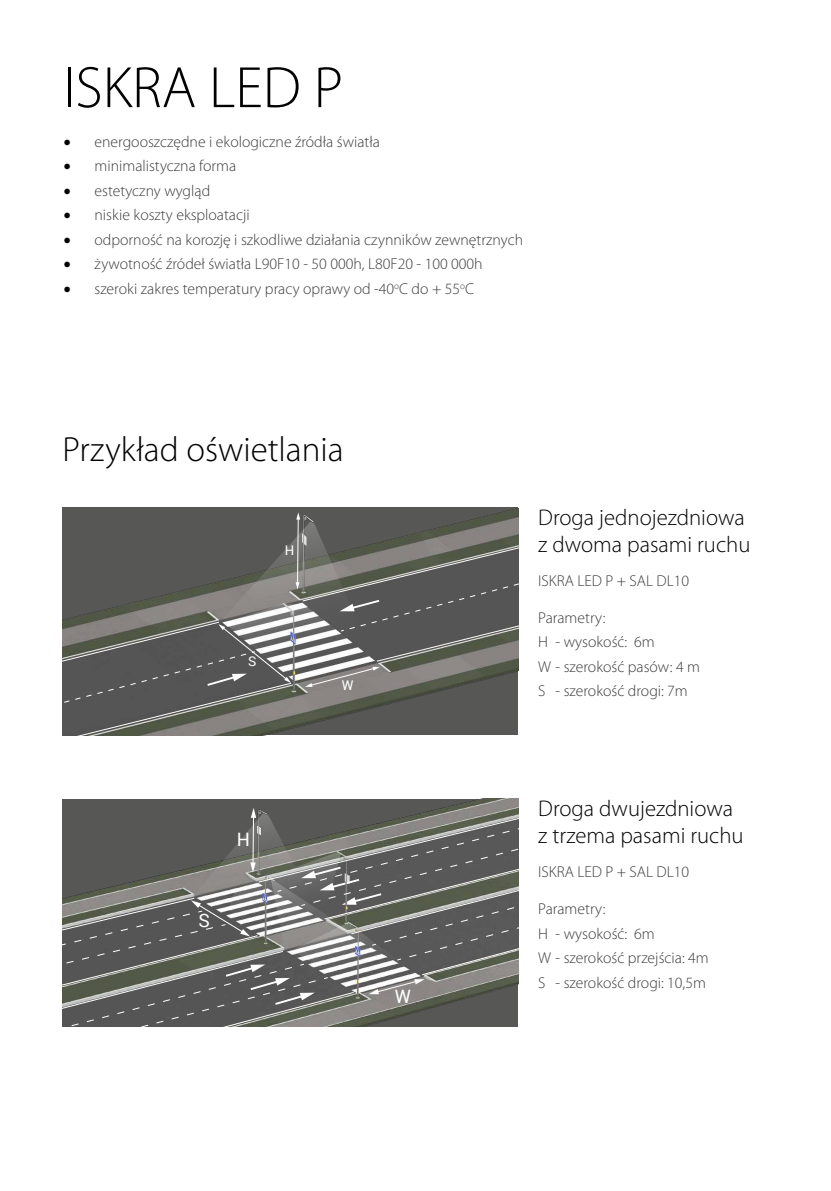
<style>
.page{position:relative;width:831px;height:1191px;background:#fff}
.page>*{position:absolute;margin:0;border:0;box-sizing:border-box;transform-origin:0 0}
.t1{font:300 58.8px "Myriad Pro";color:#000}
.t2{font:300 35px "Myriad Pro";color:#000}
.t3{font:300 22.75px/27.3px "Myriad Pro";color:#000}
.t4{font:18.55px "Roboto";color:#fff}
.t5{font:300 15.75px/24.5px "Myriad Pro";color:#3c3c3b}
.t6{font:13.47px "Roboto";color:#fff}
.s1{font-family:"Minion Pro";font-weight:400;font-size:21px;color:#000}
</style>
<div class="page">
<svg style="left:63px;top:799px;width:455px;height:227px;background:#6d6e6b"></svg>
<div style="left:63px;top:507px;width:455px;height:5px;background:#575756"></div>
<svg style="left:63px;top:512px;width:455px;height:223px;background:#676764"></svg>
<h1 class="t1" style="left:63px;top:52px;width:282px">ISKRA LED P</h1>
<p class="t5" style="left:63px;top:129px;width:318px"><span class="s1">•</span> energooszczędne i ekologiczne źródła światła</p>
<p class="t5" style="left:63px;top:154px;width:175px"><span class="s1">•</span> minimalistyczna forma</p>
<p class="t5" style="left:63px;top:178px;width:149px"><span class="s1">•</span> estetyczny wygląd</p>
<p class="t5" style="left:63px;top:203px;width:188px"><span class="s1">•</span> niskie koszty eksploatacji</p>
<p class="t5" style="left:63px;top:227px;width:462px"><span class="s1">•</span> odporność na korozję i szkodliwe działania czynników zewnętrznych</p>
<p class="t5" style="left:63px;top:252px;width:421px"><span class="s1">•</span> żywotność źródeł światła L90F10 - 50 000h, L80F20 - 100 000h</p>
<p class="t5" style="left:63px;top:276px;width:413px"><span class="s1">•</span> szeroki zakres temperatury pracy oprawy od -40<sup>o</sup>C do + 55<sup>o</sup>C</p>
<h2 class="t2" style="left:63px;top:428px;width:283px">Przykład oświetlania</h2>
<p class="t6" style="left:285px;top:540px;width:11px">H</p>
<p class="t6" style="left:248px;top:651px;width:10px">S</p>
<p class="t6" style="left:342px;top:676px;width:13px">W</p>
<p class="t4" style="left:198px;top:907px;width:13px">S</p>
<p class="t4" style="left:237px;top:826px;width:15px">H</p>
<p class="t4" style="left:395px;top:983px;width:18px">W</p>
<h3 class="t3" style="left:538px;top:503px;width:214px">Droga jednojezdniowa z dwoma pasami ruchu</h3>
<p class="t5" style="left:538px;top:568px;width:152px">ISKRA LED P + SAL DL10</p>
<p class="t5" style="left:538px;top:605px;width:163px">Parametry:<br>H - wysokość: 6m<br>W - szerokość pasów: 4 m<br>S - szerokość drogi: 7m</p>
<h3 class="t3" style="left:538px;top:794px;width:207px">Droga dwujezdniowa z trzema pasami ruchu</h3>
<p class="t5" style="left:538px;top:859px;width:152px">ISKRA LED P + SAL DL10</p>
<p class="t5" style="left:538px;top:896px;width:172px">Parametry:<br>H - wysokość: 6m<br>W - szerokość przejścia: 4m<br>S - szerokość drogi: 10,5m</p>
</div>
